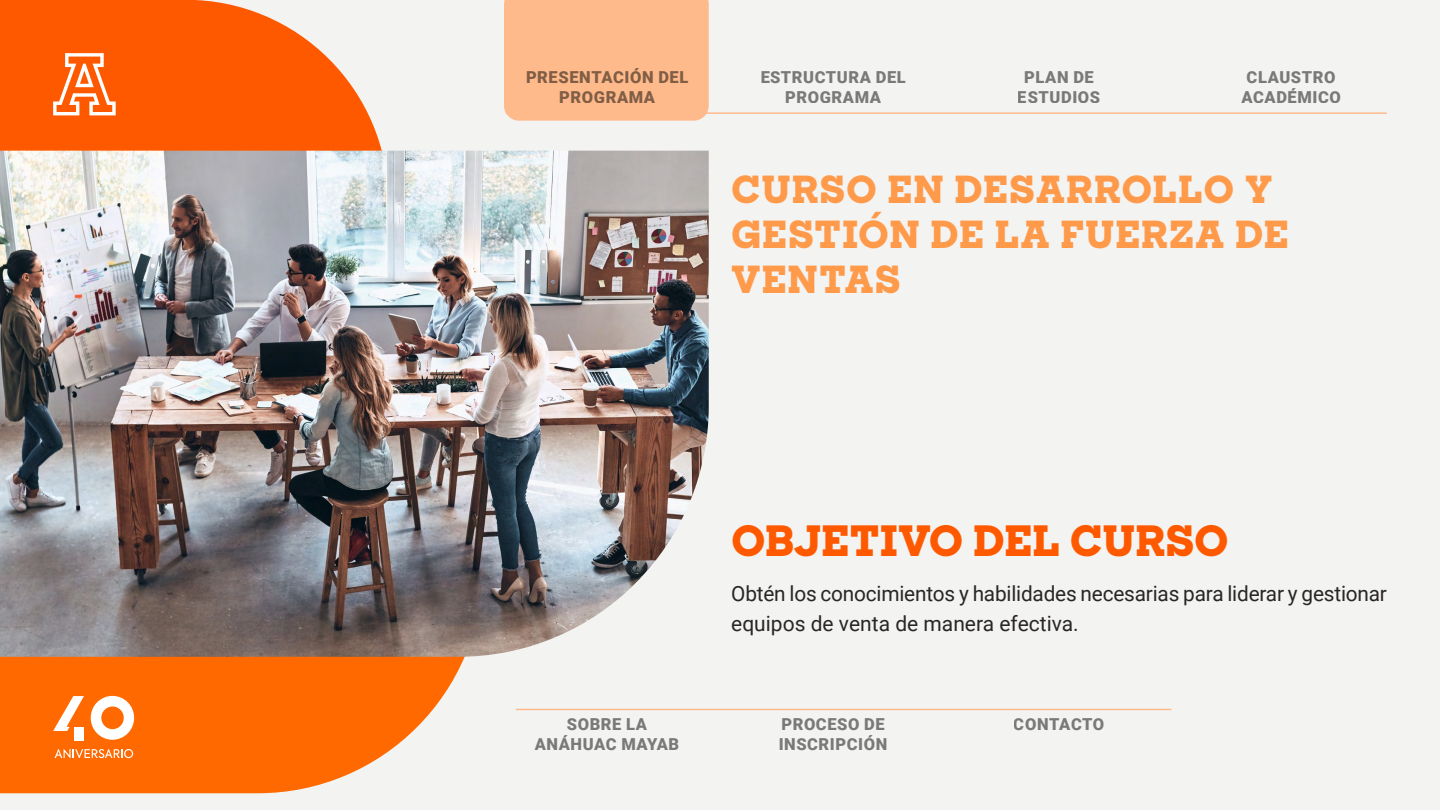
<style>
.page{position:relative;width:1440px;height:810px;background:#f3f3f1}
.page>*{position:absolute;margin:0;border:0;box-sizing:border-box;transform-origin:0 0}
.t1{font:800 42px "Sharp Slab";color:#ff5900}
.t2{font:800 37.5px/45px "Sharp Slab";letter-spacing:.02em;color:#ff9a4b}
.t3{font:21px/30px "Roboto";letter-spacing:-.01em;color:#292626}
.t4{font:900 16.5px/19.8px "Roboto";letter-spacing:.035em;color:#000;text-align:center}
</style>
<div class="page">
<hr style="left:506px;top:112px;width:881px;height:2px;background:#ffba8b">
<hr style="left:516px;top:709px;width:655px;height:1px;background:#ffba8b">
<svg style="left:0;top:0;width:388px;height:151px;fill:#ff5900"></svg>
<svg style="left:0;top:657px;width:465px;height:136px;background:#fd7b20"></svg>
<svg style="left:55px;top:749px;width:78px;height:9px"></svg>
<svg style="left:91px;top:696px;width:43px;height:44px"></svg>
<div style="left:74px;top:727px;width:10px;height:13px;background:#fff"></div>
<svg style="left:53px;top:696px;width:31px;height:35px"></svg>
<div style="left:504px;top:0;width:205px;height:121px;background:#ffba8b"></div>
<img style="left:0;top:151px;width:709px;height:506px">
<svg style="left:53px;top:53px;width:63px;height:62px"></svg>
<p class="t4" style="left:526px;top:66px;width:164px">PRESENTACIÓN DEL<br>PROGRAMA</p>
<p class="t4" style="left:760px;top:66px;width:147px">ESTRUCTURA DEL<br>PROGRAMA</p>
<p class="t4" style="left:1018px;top:66px;width:84px">PLAN DE<br>ESTUDIOS</p>
<p class="t4" style="left:1241px;top:66px;width:101px">CLAUSTRO<br>ACADÉMICO</p>
<h2 class="t2" style="left:731px;top:166px;width:559px">CURSO EN DESARROLLO Y<br>GESTIÓN DE LA FUERZA DE<br>VENTAS</h2>
<p class="t4" style="left:535px;top:714px;width:146px">SOBRE LA<br>ANÁHUAC MAYAB</p>
<h1 class="t1" style="left:731px;top:510px;width:499px">OBJETIVO DEL CURSO</h1>
<p class="t3" style="left:731px;top:577px;width:657px">Obtén los conocimientos y habilidades necesarias para liderar y gestionar equipos de venta de manera efectiva.</p>
<p class="t4" style="left:779px;top:714px;width:110px;text-align:left">PROCESO DE<br>INSCRIPCIÓN</p>
<p class="t4" style="left:1014px;top:714px;width:92px">CONTACTO</p>
</div>
